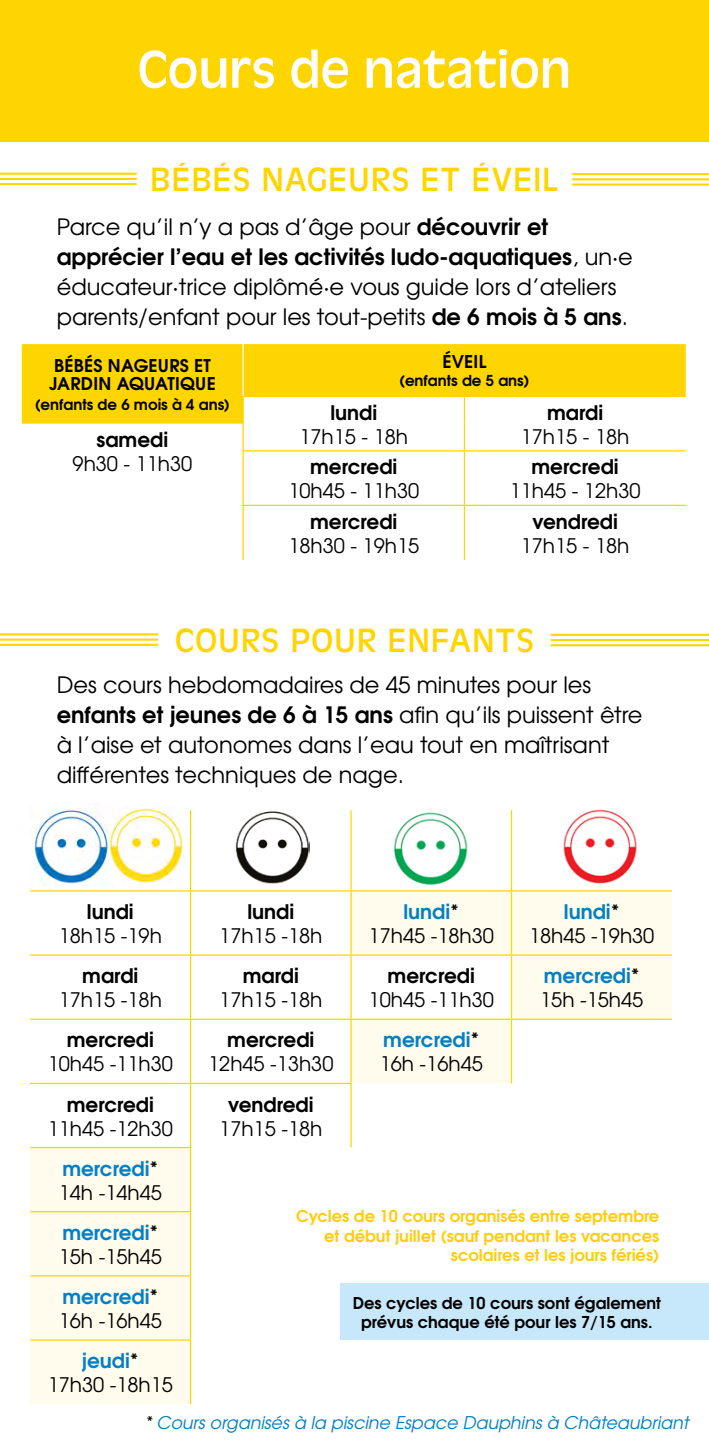
<style>
.page{position:relative;width:709px;height:1453px;background:#fff}
.page>*{position:absolute;margin:0;border:0;box-sizing:border-box;transform-origin:0 0}
.t1{font:55px "Antique Oli";color:#fff}
.t2{font:35px "Antique Oli";letter-spacing:.04em;color:#ffd500}
.t3{font:22.5px/30px "Te X Gyre Adventor";color:#000}
.t4{font:20px "Te X Gyre Adventor";color:#000}
.t5{font:700 20px "Te X Gyre Adventor";color:#000}
.t6{font:700 20px "Te X Gyre Adventor";color:#0380c4}
.t7{font:italic 17.5px "Te X Gyre Adventor";color:#0380c4}
.t8{font:700 17.5px/17.5px "Te X Gyre Adventor";letter-spacing:.015em;color:#000}
.t9{font:700 16.25px/19.5px "Te X Gyre Adventor";color:#ffcd0d;text-align:right}
.t10{font:700 16.25px/19.5px "Te X Gyre Adventor";color:#000;text-align:center}
.t11{font:700 15px "Te X Gyre Adventor";color:#000}
.s1{font-weight:700}
.s2{color:#000}
</style>
<div class="page">
<div style="left:0;top:0;width:709px;height:142px;background:#ffd500"></div>
<img style="left:30px;top:808px;width:78px;height:76px">
<img style="left:108px;top:806px;width:77px;height:77px">
<img style="left:236px;top:811px;width:73px;height:73px">
<img style="left:563px;top:809px;width:74px;height:75px">
<img style="left:394px;top:812px;width:74px;height:73px">
<hr style="left:0;top:633px;width:158px;height:2px;background:#ffd500">
<hr style="left:0;top:638px;width:158px;height:3px;background:#ffd500">
<hr style="left:0;top:644px;width:158px;height:2px;background:#ffd500">
<hr style="left:551px;top:634px;width:158px;height:2px;background:#ffd500">
<hr style="left:551px;top:639px;width:158px;height:2px;background:#ffd500">
<hr style="left:551px;top:644px;width:158px;height:2px;background:#ffd500">
<svg style="left:30px;top:891px;width:642px;height:513px"></svg>
<hr style="left:30px;top:890px;width:161px;height:1px;background:#ffd500">
<hr style="left:191px;top:890px;width:160px;height:1px;background:#ffd500">
<hr style="left:190px;top:891px;width:1px;height:63px;background:#ffd500">
<hr style="left:351px;top:890px;width:160px;height:1px;background:#ffd500">
<hr style="left:350px;top:891px;width:2px;height:63px;background:#ffd500">
<hr style="left:511px;top:890px;width:161px;height:1px;background:#ffd500">
<hr style="left:511px;top:891px;width:1px;height:63px;background:#ffd500">
<hr style="left:30px;top:954px;width:161px;height:2px;background:#ffd500">
<hr style="left:191px;top:954px;width:160px;height:2px;background:#ffd500">
<hr style="left:190px;top:956px;width:1px;height:62px;background:#ffd500">
<hr style="left:351px;top:954px;width:160px;height:2px;background:#ffd500">
<hr style="left:350px;top:956px;width:2px;height:62px;background:#ffd500">
<hr style="left:511px;top:954px;width:161px;height:2px;background:#ffd500">
<hr style="left:511px;top:956px;width:1px;height:62px;background:#ffd500">
<hr style="left:30px;top:1018px;width:161px;height:2px;background:#ffd500">
<hr style="left:191px;top:1018px;width:160px;height:2px;background:#ffd500">
<hr style="left:190px;top:1020px;width:1px;height:63px;background:#ffd500">
<hr style="left:351px;top:1018px;width:160px;height:2px;background:#ffd500">
<hr style="left:350px;top:1020px;width:2px;height:63px;background:#ffd500">
<hr style="left:511px;top:1018px;width:161px;height:2px;background:#ffd500">
<hr style="left:511px;top:1020px;width:1px;height:63px;background:#ffd500">
<hr style="left:30px;top:1083px;width:161px;height:1px;background:#ffd500">
<hr style="left:191px;top:1083px;width:161px;height:1px;background:#ffd500">
<hr style="left:190px;top:1084px;width:1px;height:63px;background:#ffd500">
<hr style="left:350px;top:1084px;width:2px;height:63px;background:#ffd500">
<hr style="left:30px;top:1147px;width:161px;height:1px;background:#ffd500">
<hr style="left:190px;top:1148px;width:1px;height:63px;background:#ffd500">
<hr style="left:30px;top:1211px;width:161px;height:1px;background:#ffd500">
<hr style="left:190px;top:1212px;width:1px;height:63px;background:#ffd500">
<hr style="left:190px;top:1276px;width:1px;height:63px;background:#ffd500">
<hr style="left:190px;top:1340px;width:1px;height:64px;background:#ffd500">
<hr style="left:190px;top:810px;width:1px;height:80px;background:#ffd500">
<hr style="left:350px;top:810px;width:2px;height:80px;background:#ffd500">
<hr style="left:511px;top:810px;width:1px;height:80px;background:#ffd500">
<hr style="left:30px;top:1339px;width:161px;height:1px;background:#ffd500">
<hr style="left:30px;top:1275px;width:161px;height:1px;background:#ffd500">
<hr style="left:0;top:173px;width:137px;height:2px;background:#ffd500">
<hr style="left:0;top:178px;width:137px;height:2px;background:#ffd500">
<hr style="left:0;top:183px;width:137px;height:2px;background:#ffd500">
<hr style="left:572px;top:173px;width:137px;height:2px;background:#ffd500">
<hr style="left:572px;top:178px;width:137px;height:2px;background:#ffd500">
<hr style="left:572px;top:183px;width:137px;height:3px;background:#ffd500">
<svg style="left:22px;top:344px;width:663px;height:80px;fill:#ffd500"></svg>
<hr style="left:242px;top:396px;width:222px;height:1px;background:#ffd500">
<hr style="left:242px;top:397px;width:2px;height:27px;background:#ffd500">
<hr style="left:464px;top:396px;width:221px;height:1px;background:#ffd500">
<hr style="left:242px;top:424px;width:2px;height:26px;background:#ffd500">
<svg style="left:464px;top:397px;width:1px;height:53px"></svg>
<hr style="left:242px;top:450px;width:222px;height:1px;background:#ffd500">
<hr style="left:242px;top:451px;width:2px;height:54px;background:#ffd500">
<hr style="left:464px;top:450px;width:221px;height:1px;background:#ffd500">
<hr style="left:464px;top:451px;width:1px;height:54px;background:#ffd500">
<hr style="left:242px;top:344px;width:2px;height:52px;background:#fff">
<hr style="left:242px;top:505px;width:222px;height:1px;background:#ffd500">
<hr style="left:242px;top:506px;width:2px;height:54px;background:#ffd500">
<hr style="left:464px;top:506px;width:1px;height:54px;background:#ffd500">
<hr style="left:464px;top:505px;width:221px;height:1px;background:#ffd500">
<div style="left:340px;top:1283px;width:369px;height:57px;background:#c6e8fa"></div>
<p class="t1" style="left:138px;top:39px;width:435px">Cours de natation</p>
<p class="t2" style="left:151px;top:160px;width:409px">BÉBÉS NAGEURS ET ÉVEIL</p>
<p class="t3" style="left:57px;top:210px;width:577px">Parce qu’il n’y a pas d’âge pour <span class="s1">découvrir et apprécier l’eau et les activités ludo-aquatiques</span>, un·e éducateur·trice diplômé·e vous guide lors d’ateliers parents/enfant pour les tout-petits <span class="s1">de 6 mois à 5 ans</span>.</p>
<p class="t8" style="left:49px;top:355px;width:168px">BÉBÉS NAGEURS ET<br>JARDIN AQUATIQUE</p>
<p class="t11" style="left:35px;top:391px;width:196px">(enfants de 6 mois à 4 ans)</p>
<p class="t8" style="left:442px;top:351px;width:46px">ÉVEIL</p>
<p class="t11" style="left:399px;top:368px;width:132px">(enfants de 5 ans)</p>
<p class="t5" style="left:330px;top:395px;width:48px">lundi</p>
<p class="t4" style="left:299px;top:421px;width:110px">17h15 - 18h</p>
<p class="t5" style="left:547px;top:395px;width:58px">mardi</p>
<p class="t5" style="left:97px;top:422px;width:73px">samedi</p>
<p class="t4" style="left:521px;top:421px;width:110px">17h15 - 18h</p>
<p class="t4" style="left:73px;top:448px;width:121px">9h30 - 11h30</p>
<p class="t5" style="left:310px;top:449px;width:89px">mercredi</p>
<p class="t4" style="left:288px;top:475px;width:132px">10h45 - 11h30</p>
<p class="t5" style="left:531px;top:449px;width:89px">mercredi</p>
<p class="t4" style="left:509px;top:475px;width:132px">11h45 - 12h30</p>
<p class="t5" style="left:310px;top:504px;width:89px">mercredi</p>
<p class="t4" style="left:288px;top:529px;width:132px">18h30 - 19h15</p>
<p class="t5" style="left:532px;top:504px;width:87px">vendredi</p>
<p class="t4" style="left:521px;top:529px;width:110px">17h15 - 18h</p>
<p class="t2" style="left:175px;top:620px;width:360px">COURS POUR ENFANTS</p>
<p class="t3" style="left:57px;top:668px;width:587px">Des cours hebdomadaires de 45 minutes pour les <span class="s1">enfants et jeunes de 6 à 15 ans</span> afin qu’ils puissent être à l’aise et autonomes dans l’eau tout en maîtrisant différentes techniques de nage.</p>
<p class="t5" style="left:87px;top:894px;width:48px">lundi</p>
<p class="t4" style="left:59px;top:920px;width:105px">18h15 -19h</p>
<p class="t5" style="left:247px;top:894px;width:48px">lundi</p>
<p class="t4" style="left:219px;top:920px;width:105px">17h15 -18h</p>
<p class="t6" style="left:403px;top:894px;width:57px">lundi<span class="s2">*</span></p>
<p class="t4" style="left:368px;top:920px;width:127px">17h45 -18h30</p>
<p class="t6" style="left:564px;top:894px;width:57px">lundi<span class="s2">*</span></p>
<p class="t4" style="left:529px;top:920px;width:127px">18h45 -19h30</p>
<p class="t5" style="left:82px;top:958px;width:58px">mardi</p>
<p class="t4" style="left:59px;top:984px;width:105px">17h15 -18h</p>
<p class="t5" style="left:243px;top:958px;width:58px">mardi</p>
<p class="t4" style="left:219px;top:984px;width:105px">17h15 -18h</p>
<p class="t5" style="left:387px;top:958px;width:89px">mercredi</p>
<p class="t4" style="left:368px;top:984px;width:127px">10h45 -11h30</p>
<p class="t6" style="left:543px;top:958px;width:97px">mercredi<span class="s2">*</span></p>
<p class="t4" style="left:540px;top:984px;width:105px">15h -15h45</p>
<p class="t5" style="left:67px;top:1023px;width:89px">mercredi</p>
<p class="t4" style="left:48px;top:1048px;width:127px">10h45 -11h30</p>
<p class="t5" style="left:227px;top:1023px;width:89px">mercredi</p>
<p class="t4" style="left:208px;top:1048px;width:127px">12h45 -13h30</p>
<p class="t6" style="left:383px;top:1023px;width:97px">mercredi<span class="s2">*</span></p>
<p class="t4" style="left:380px;top:1048px;width:105px">16h -16h45</p>
<p class="t5" style="left:67px;top:1087px;width:89px">mercredi</p>
<p class="t4" style="left:48px;top:1112px;width:127px">11h45 -12h30</p>
<p class="t5" style="left:228px;top:1087px;width:87px">vendredi</p>
<p class="t4" style="left:219px;top:1112px;width:105px">17h15 -18h</p>
<p class="t6" style="left:62px;top:1151px;width:97px">mercredi<span class="s2">*</span></p>
<p class="t4" style="left:59px;top:1176px;width:105px">14h -14h45</p>
<p class="t6" style="left:62px;top:1215px;width:97px">mercredi<span class="s2">*</span></p>
<p class="t4" style="left:59px;top:1241px;width:105px">15h -15h45</p>
<p class="t6" style="left:62px;top:1279px;width:97px">mercredi<span class="s2">*</span></p>
<p class="t4" style="left:59px;top:1305px;width:105px">16h -16h45</p>
<p class="t6" style="left:82px;top:1343px;width:58px">jeudi<span class="s2">*</span></p>
<p class="t4" style="left:48px;top:1369px;width:127px">17h30 -18h15</p>
<p class="t7" style="left:145px;top:1409px;width:546px"><span class="s2">*</span> Cours organisés à la piscine Espace Dauphins à Châteaubriant</p>
<p class="t9" style="left:296px;top:1205px;width:365px">Cycles de 10 cours organisés entre septembre et début juillet (sauf pendant les vacances scolaires et les jours fériés)</p>
<p class="t10" style="left:353px;top:1291px;width:310px">Des cycles de 10 cours sont également prévus chaque été pour les 7/15 ans.</p>
</div>
